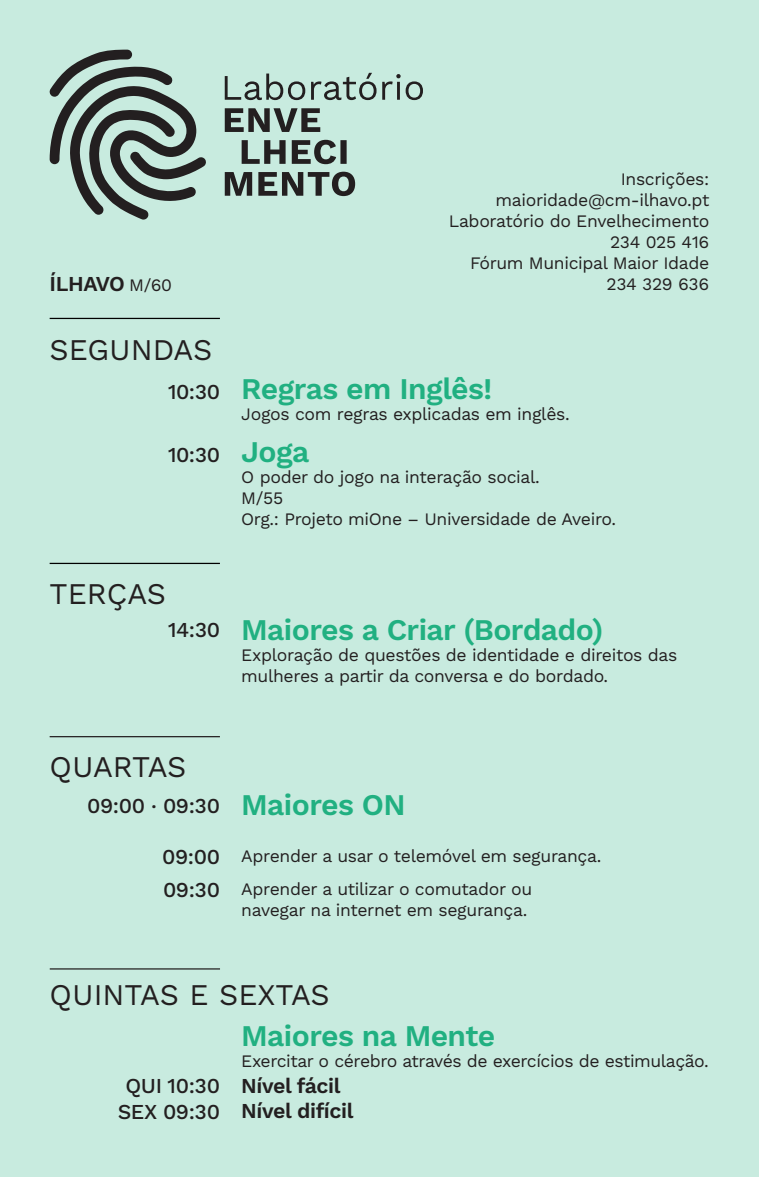
<style>
.page{position:relative;width:759px;height:1177px;background:#fff}
.page>*{position:absolute;margin:0;border:0;box-sizing:border-box;transform-origin:0 0}
.AGENDA{font:600 30px "Work Sans";letter-spacing:-.02em;color:#21b081}
.AGENDA-2{font:30px "Work Sans";color:#231f20}
.AGENDA-3{font:500 21.25px "Work Sans";letter-spacing:-.02em;color:#231f20}
.AGENDA-4{font:600 21.25px "Work Sans";letter-spacing:-.02em;color:#231f20}
.AGENDA-5{font:17.5px/21px "Work Sans";letter-spacing:-.02em;color:#231f20}
</style>
<div class="page">
<hr style="left:758px;top:0;width:1px;height:1176px;background:#c8ebdf">
<div style="left:0;top:0;width:758px;height:1176px;background:#c8ebdf"></div>
<hr style="left:50px;top:736px;width:170px;height:1px;background:#231f20">
<hr style="left:50px;top:968px;width:170px;height:1px;background:#231f20">
<svg style="left:49px;top:50px;width:374px;height:169px"></svg>
<hr style="left:50px;top:562px;width:170px;height:2px;background:#000">
<hr style="left:50px;top:318px;width:170px;height:1px;background:#000">
<p class="AGENDA-4" style="left:50px;top:271px;width:77px">ÍLHAVO</p>
<p class="AGENDA-5" style="left:129px;top:275px;width:44px">M/60</p>
<p class="AGENDA-2" style="left:50px;top:332px;width:164px">SEGUNDAS</p>
<p class="AGENDA-3" style="left:168px;top:379px;width:54px">10:30</p>
<p class="AGENDA-3" style="left:168px;top:442px;width:54px">10:30</p>
<p class="AGENDA-2" style="left:50px;top:576px;width:118px">TERÇAS</p>
<p class="AGENDA-3" style="left:168px;top:617px;width:54px">14:30</p>
<p class="AGENDA-5" style="left:620px;top:169px;width:90px">Inscrições:</p>
<p class="AGENDA-5" style="left:495px;top:190px;width:215px">maioridade@cm-ilhavo.pt</p>
<p class="AGENDA-5" style="left:449px;top:211px;width:262px">Laboratório do Envelhecimento</p>
<p class="AGENDA-5" style="left:609px;top:232px;width:101px">234 025 416</p>
<p class="AGENDA-5" style="left:470px;top:253px;width:241px">Fórum Municipal Maior Idade</p>
<p class="AGENDA-5" style="left:606px;top:274px;width:104px">234 329 636</p>
<p class="AGENDA" style="left:241px;top:371px;width:252px">Regras em Inglês!</p>
<p class="AGENDA-5" style="left:241px;top:404px;width:330px">Jogos com regras explicadas em inglês.</p>
<p class="AGENDA" style="left:241px;top:434px;width:70px">Joga</p>
<p class="AGENDA-5" style="left:241px;top:467px;width:300px">O poder do jogo na interação social.</p>
<p class="AGENDA-5" style="left:241px;top:488px;width:43px">M/55</p>
<p class="AGENDA-5" style="left:241px;top:509px;width:376px">Org.: Projeto miOne – Universidade de Aveiro.</p>
<p class="AGENDA" style="left:241px;top:612px;width:363px">Maiores a Criar (Bordado)</p>
<p class="AGENDA-5" style="left:241px;top:645px;width:437px">Exploração de questões de identidade e direitos das mulheres a partir da conversa e do bordado.</p>
<p class="AGENDA-2" style="left:50px;top:749px;width:138px">QUARTAS</p>
<p class="AGENDA-3" style="left:87px;top:793px;width:134px">09:00 . 09:30</p>
<p class="AGENDA-3" style="left:162px;top:843px;width:59px">09:00</p>
<p class="AGENDA-3" style="left:163px;top:877px;width:58px">09:30</p>
<p class="AGENDA" style="left:241px;top:787px;width:166px">Maiores ON</p>
<p class="AGENDA-5" style="left:241px;top:846px;width:361px">Aprender a usar o telemóvel em segurança.</p>
<p class="AGENDA-5" style="left:241px;top:879px;width:292px">Aprender a utilizar o comutador ou navegar na internet em segurança.</p>
<p class="AGENDA-2" style="left:50px;top:976px;width:281px">QUINTAS E SEXTAS</p>
<p class="AGENDA-3" style="left:125px;top:1073px;width:96px">QUI 10:30</p>
<p class="AGENDA-3" style="left:118px;top:1098px;width:104px">SEX 09:30</p>
<p class="AGENDA" style="left:241px;top:1018px;width:255px">Maiores na Mente</p>
<p class="AGENDA-5" style="left:241px;top:1051px;width:469px">Exercitar o cérebro através de exercícios de estimulação.</p>
<p class="AGENDA-4" style="left:241px;top:1072px;width:101px">Nível fácil</p>
<p class="AGENDA-4" style="left:241px;top:1098px;width:114px">Nível difícil</p>
</div>
